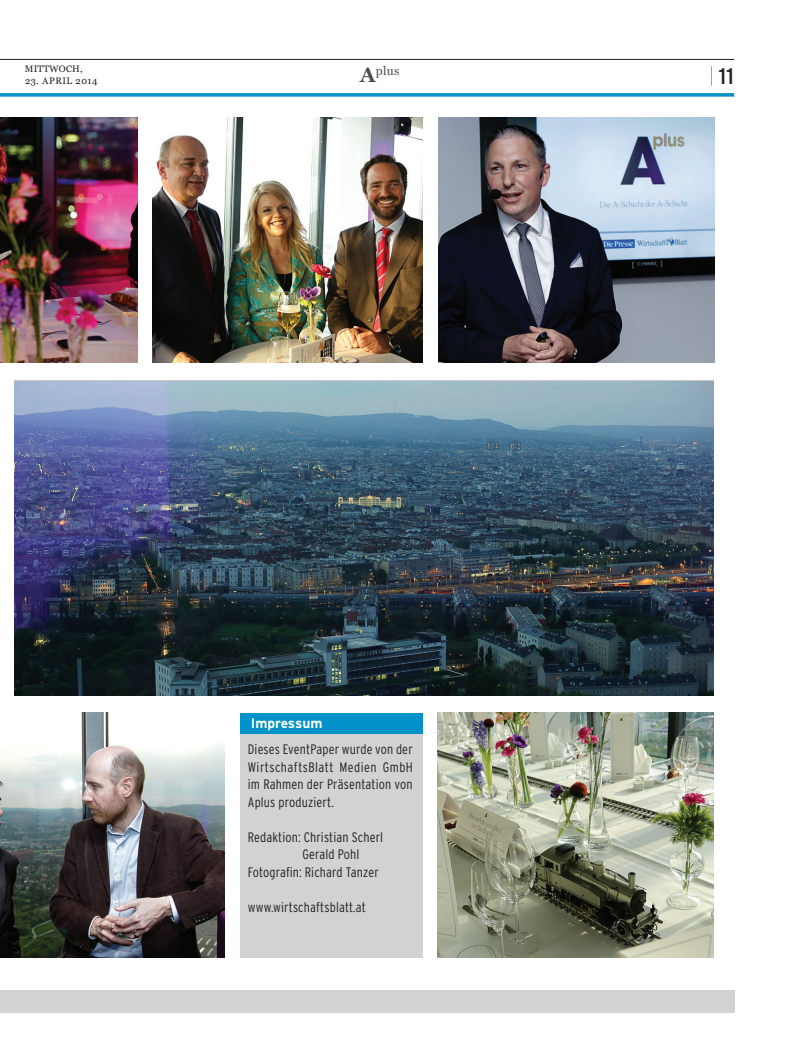
<style>
.page{position:relative;width:798px;height:1063px;background:#fff}
.page>*{position:absolute;margin:0;border:0;box-sizing:border-box;transform-origin:0 0}
.t1{font:22.5px "Interstate";color:#231f20}
.t2{font:300 condensed 13.75px/17.5px "Interstate";letter-spacing:.01em;color:#231f20;text-align:justify}
.t3{font:700 13.75px "Interstate";letter-spacing:-.005em;color:#fff}
.t4{font:12.12px "Georgia";color:#4b4c4d}
.t5{font:9.38px "Georgia";letter-spacing:.055em;color:#231f20}
.t6{font:9.38px "Georgia";letter-spacing:.02em;color:#231f20}
.s1{font-weight:700;font-size:20.88px}
.s2{font-weight:300;font-size:19.75px}
</style>
<div class="page">
<hr style="left:0;top:59px;width:733px;height:1px;background:#231f20">
<svg style="left:0;top:93px;width:733px;height:4px;background:#1d9ece"></svg>
<div style="left:240px;top:733px;width:182px;height:225px;background:#d1d2d4"></div>
<div style="left:240px;top:713px;width:182px;height:21px;background:#0092c8"></div>
<img style="left:14px;top:382px;width:699px;height:313px">
<img style="left:0;top:713px;width:224px;height:245px">
<img style="left:437px;top:713px;width:276px;height:245px">
<img style="left:152px;top:118px;width:270px;height:245px">
<img style="left:0;top:118px;width:137px;height:245px">
<div style="left:0;top:991px;width:733px;height:22px;background:#d1d2d4"></div>
<img style="left:438px;top:118px;width:276px;height:245px">
<p class="t6" style="left:25px;top:63px;width:59px">MITTWOCH,</p>
<p class="t4" style="left:359px;top:64px;width:41px"><span class="s1">A</span>PLUS</p>
<p class="t5" style="left:25px;top:76px;width:74px">23. APRIL 2014</p>
<h1 class="t1" style="left:710px;top:64px;width:25px"><span class="s2">|</span> 11</h1>
<p class="t3" style="left:251px;top:715px;width:73px">Impressum</p>
<p class="t2" style="left:248px;top:741px;width:166px">Dieses EventPaper wurde von der WirtschaftsBlatt Medien GmbH im Rahmen der Präsentation von Aplus produziert.</p>
<p class="t2" style="left:248px;top:828px;width:137px">Redaktion: Christian Scherl</p>
<p class="t2" style="left:302px;top:846px;width:58px">Gerald Pohl</p>
<p class="t2" style="left:248px;top:863px;width:132px">Fotografin: Richard Tanzer</p>
<p class="t2" style="left:248px;top:898px;width:120px">www.wirtschaftsblatt.at</p>
</div>
